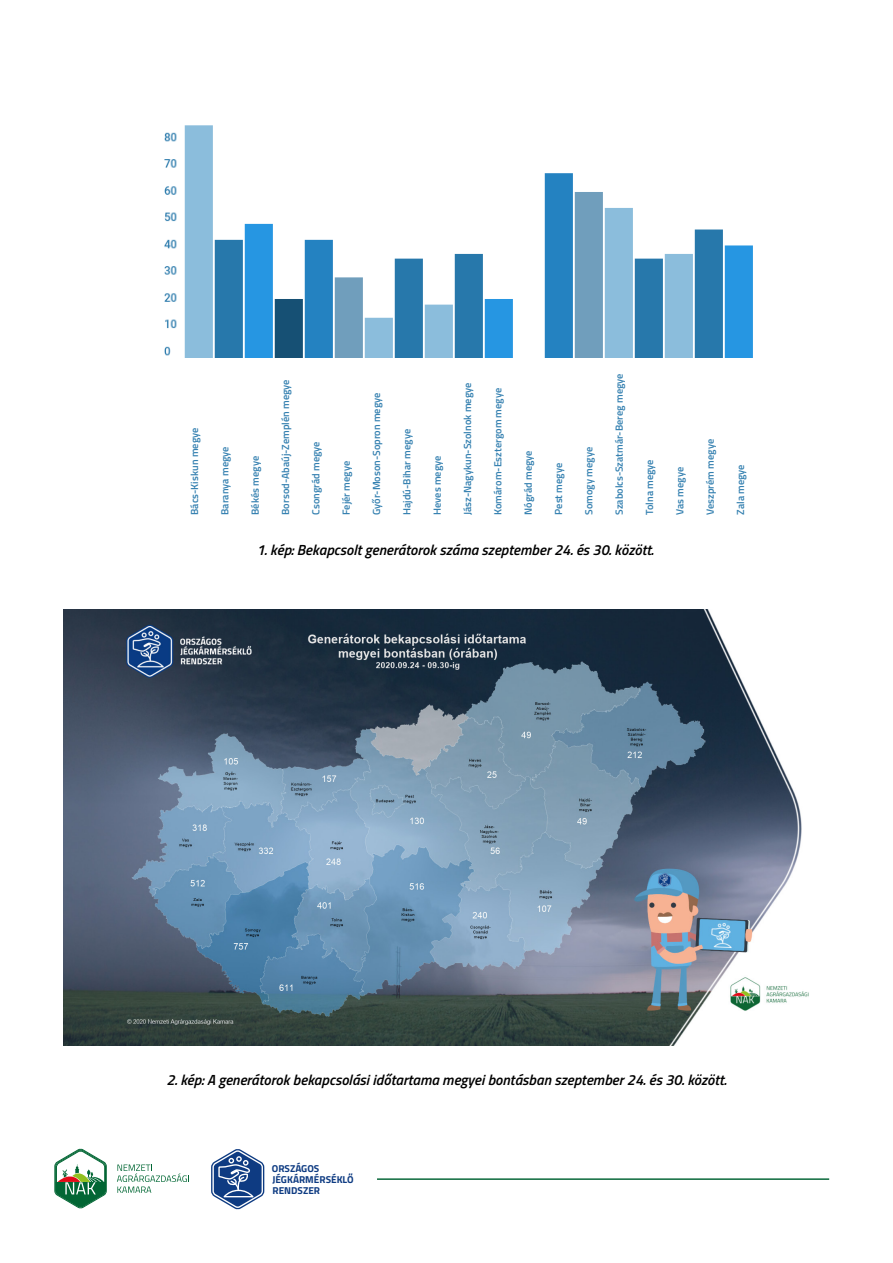
<style>
.page{position:relative;width:893px;height:1263px;background:#fff}
.page>*{position:absolute;margin:0;border:0;box-sizing:border-box;transform-origin:0 0}
.kenyerszöveg{font:italic 600 14.7px "Titillium";color:#000001}
.t1{font:600 10.35px "Titillium";color:#3480b0}
.t2{font:700 10.05px/11.1px "Titillium";color:#0e3b82}
</style>
<div class="page">
<svg style="left:117px;top:1164px;width:72px;height:29px"></svg>
<svg style="left:54px;top:1148px;width:53px;height:60px"></svg>
<svg style="left:211px;top:1149px;width:54px;height:61px"></svg>
<hr style="left:377px;top:1178px;width:452px;height:2px;background:#0b693b">
<img style="left:64px;top:610px;width:745px;height:435px">
<img style="left:164px;top:125px;width:589px;height:233px">
<p class="t1" style="left:187px;top:515px;width:89px;rotate:-90deg">Bács-Kiskun megye</p>
<p class="t1" style="left:217px;top:515px;width:70px;rotate:-90deg">Baranya megye</p>
<p class="t1" style="left:247px;top:515px;width:60px;rotate:-90deg">Békés megye</p>
<p class="t1" style="left:278px;top:515px;width:137px;rotate:-90deg">Borsod-Abaúj-Zemplén megye</p>
<p class="t1" style="left:308px;top:515px;width:75px;rotate:-90deg">Csongrád megye</p>
<p class="t1" style="left:338px;top:515px;width:55px;rotate:-90deg">Fejér megye</p>
<p class="t1" style="left:369px;top:515px;width:124px;rotate:-90deg">Győr-Moson-Sopron megye</p>
<p class="t1" style="left:399px;top:515px;width:87px;rotate:-90deg">Hajdú-Bihar megye</p>
<p class="t1" style="left:429px;top:515px;width:61px;rotate:-90deg">Heves megye</p>
<p class="t1" style="left:460px;top:515px;width:134px;rotate:-90deg">Jász-Nagykun-Szolnok megye</p>
<p class="t1" style="left:490px;top:515px;width:128px;rotate:-90deg">Komárom-Esztergom megye</p>
<p class="t1" style="left:520px;top:515px;width:66px;rotate:-90deg">Nógrád megye</p>
<p class="t1" style="left:551px;top:515px;width:53px;rotate:-90deg">Pest megye</p>
<p class="t1" style="left:581px;top:515px;width:69px;rotate:-90deg">Somogy megye</p>
<p class="t1" style="left:611px;top:515px;width:143px;rotate:-90deg">Szabolcs-Szatmár-Bereg megye</p>
<p class="t1" style="left:642px;top:515px;width:57px;rotate:-90deg">Tolna megye</p>
<p class="t1" style="left:672px;top:515px;width:49px;rotate:-90deg">Vas megye</p>
<p class="kenyerszöveg" style="left:256px;top:539px;width:399px">1. kép: Bekapcsolt generátorok száma szeptember 24. és 30. között.</p>
<p class="t1" style="left:702px;top:515px;width:77px;rotate:-90deg">Veszprém megye</p>
<p class="t1" style="left:733px;top:515px;width:52px;rotate:-90deg">Zala megye</p>
<p class="kenyerszöveg" style="left:167px;top:1069px;width:561px">2. kép: A generátorok bekapcsolási időtartama megyei bontásban szeptember 24. és 30. között.</p>
<p class="t2" style="left:272px;top:1162px;width:83px">ORSZÁGOS<br>JÉGKÁRMÉRSÉKLŐ<br>RENDSZER</p>
</div>
